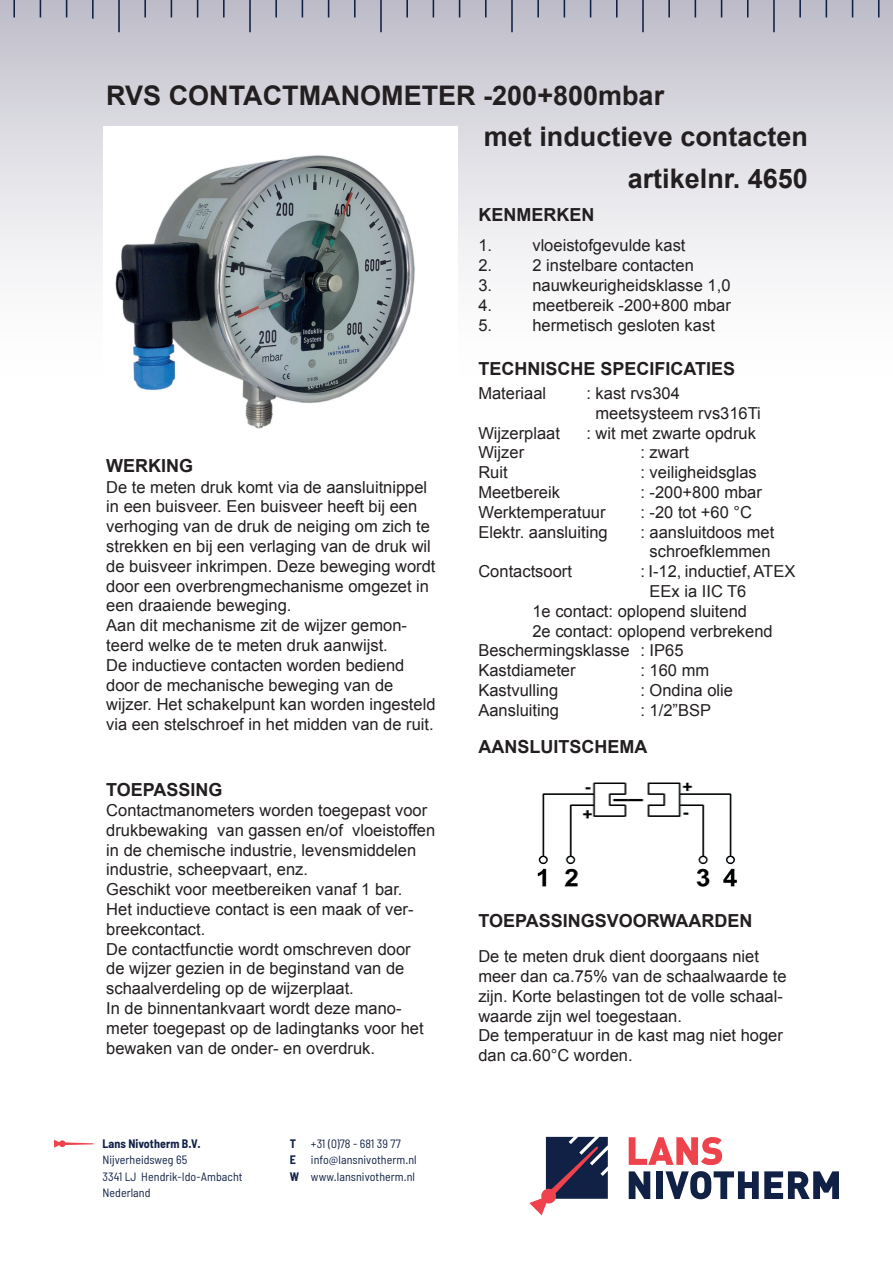
<style>
.page{position:relative;width:893px;height:1263px;background:#fff}
.page>*{position:absolute;margin:0;border:0;box-sizing:border-box;transform-origin:0 0}
.t1{font:700 27px "Arial";color:#231f20}
.t2{font:700 18px "Arial";color:#231f20}
.t3{font:16.5px/19.8px "Arial";color:#231f20}
.t4{font:semi-condensed 12px/16.5px "Barlow";letter-spacing:.005em;color:#112146}
.t5{font:700 semi-condensed 12px "Barlow";letter-spacing:.005em;color:#112146}
.s1{font-weight:700}
</style>
<div class="page">
<div style="left:0;top:0;width:893px;height:404px;background:linear-gradient(to bottom,#c3c2cd,#fff)"></div>
<svg style="left:629px;top:1137px;width:93px;height:28px"></svg>
<svg style="left:629px;top:1171px;width:21px;height:28px"></svg>
<div style="left:656px;top:1171px;width:7px;height:28px;background:#112146"></div>
<svg style="left:665px;top:1171px;width:174px;height:28px"></svg>
<svg style="left:529px;top:1137px;width:79px;height:78px"></svg>
<hr style="left:773px;top:0;width:2px;height:32px;background:#112146">
<svg style="left:747px;top:0;width:1px;height:17px"></svg>
<svg style="left:721px;top:0;width:1px;height:17px"></svg>
<svg style="left:695px;top:0;width:1px;height:17px"></svg>
<svg style="left:668px;top:0;width:2px;height:17px"></svg>
<hr style="left:892px;top:0;width:1px;height:32px;background:#112146">
<svg style="left:878px;top:0;width:1px;height:17px"></svg>
<svg style="left:852px;top:0;width:1px;height:17px"></svg>
<svg style="left:826px;top:0;width:1px;height:17px"></svg>
<svg style="left:799px;top:0;width:2px;height:17px"></svg>
<hr style="left:642px;top:0;width:2px;height:32px;background:#112146">
<svg style="left:616px;top:0;width:2px;height:17px"></svg>
<svg style="left:590px;top:0;width:1px;height:17px"></svg>
<svg style="left:564px;top:0;width:1px;height:17px"></svg>
<svg style="left:537px;top:0;width:2px;height:17px"></svg>
<hr style="left:511px;top:0;width:2px;height:32px;background:#112146">
<svg style="left:485px;top:0;width:2px;height:17px"></svg>
<svg style="left:459px;top:0;width:1px;height:17px"></svg>
<svg style="left:433px;top:0;width:1px;height:17px"></svg>
<svg style="left:406px;top:0;width:2px;height:17px"></svg>
<hr style="left:380px;top:0;width:2px;height:32px;background:#112146">
<svg style="left:354px;top:0;width:2px;height:17px"></svg>
<svg style="left:328px;top:0;width:1px;height:17px"></svg>
<svg style="left:302px;top:0;width:1px;height:17px"></svg>
<svg style="left:275px;top:0;width:2px;height:17px"></svg>
<hr style="left:249px;top:0;width:2px;height:32px;background:#112146">
<svg style="left:223px;top:0;width:2px;height:17px"></svg>
<svg style="left:197px;top:0;width:1px;height:17px"></svg>
<svg style="left:171px;top:0;width:1px;height:17px"></svg>
<svg style="left:144px;top:0;width:2px;height:17px"></svg>
<hr style="left:118px;top:0;width:2px;height:32px;background:#112146">
<svg style="left:92px;top:0;width:2px;height:19px"></svg>
<svg style="left:66px;top:0;width:1px;height:17px"></svg>
<svg style="left:40px;top:0;width:1px;height:17px"></svg>
<svg style="left:13px;top:0;width:2px;height:17px"></svg>
<hr style="left:0;top:0;width:1px;height:32px;background:#112146">
<svg style="left:54px;top:1140px;width:40px;height:7px"></svg>
<img style="left:103px;top:127px;width:354px;height:302px">
<img style="left:537px;top:782px;width:200px;height:105px">
<h1 class="t1" style="left:106px;top:77px;width:559px">RVS CONTACTMANOMETER -200+800mbar</h1>
<h1 class="t1" style="left:484px;top:119px;width:326px">met inductieve contacten</h1>
<p class="t2" style="left:106px;top:454px;width:88px">WERKING</p>
<p class="t3" style="left:106px;top:477px;width:331px">De te meten druk komt via de aansluitnippel in een buisveer. Een buisveer heeft bij een verhoging van de druk de neiging om zich te strekken en bij een verlaging van de druk wil de buisveer inkrimpen. Deze beweging wordt door een overbrengmechanisme omgezet in een draaiende beweging.<br>Aan dit mechanisme zit de wijzer gemon&shy;teerd welke de te meten druk aanwijst.<br>De inductieve contacten worden bediend door de mechanische beweging van de wijzer. Het schakelpunt kan worden ingesteld via een stelschroef in het midden van de ruit.</p>
<p class="t2" style="left:106px;top:777px;width:118px">TOEPASSING</p>
<p class="t3" style="left:106px;top:800px;width:330px">Contactmanometers worden toegepast voor drukbewaking van gassen en/of vloeistoffen in de chemische industrie, levensmiddelen industrie, scheepvaart, enz.<br>Geschikt voor meetbereiken vanaf 1 bar.<br>Het inductieve contact is een maak of ver&shy;breekcontact.<br>De contactfunctie wordt omschreven door<br>de wijzer gezien in de beginstand van de schaalverdeling op de wijzerplaat.<br>In de binnentankvaart wordt deze mano&shy;meter toegepast op de ladingtanks voor het bewaken van de onder- en overdruk.</p>
<p class="t5" style="left:102px;top:1136px;width:100px">Lans Nivotherm B.V.</p>
<p class="t4" style="left:102px;top:1151px;width:142px">Nijverheidsweg 65<br>3341 LJ Hendrik-Ido-Ambacht<br>Nederland</p>
<p class="t4" style="left:290px;top:1135px;width:113px"><span class="s1">T</span> +31 (0)78 - 681 39 77<br><span class="s1">E</span></p>
<p class="t4" style="left:290px;top:1151px;width:129px;text-align:right">info@lansnivotherm.nl<br><span class="s1">W</span> www.lansnivotherm.nl</p>
<h1 class="t1" style="left:628px;top:160px;width:182px">artikelnr. 4650</h1>
<p class="t2" style="left:478px;top:203px;width:117px">KENMERKEN</p>
<p class="t3" style="left:478px;top:236px;width:15px">1.</p>
<p class="t3" style="left:532px;top:236px;width:155px">vloeistofgevulde kast</p>
<p class="t3" style="left:478px;top:256px;width:15px">2.</p>
<p class="t3" style="left:532px;top:256px;width:163px">2 instelbare contacten</p>
<p class="t3" style="left:478px;top:276px;width:15px">3.</p>
<p class="t3" style="left:532px;top:276px;width:200px">nauwkeurigheidsklasse 1,0</p>
<p class="t3" style="left:478px;top:295px;width:15px">4.</p>
<p class="t3" style="left:532px;top:295px;width:200px">meetbereik -200+800 mbar</p>
<p class="t3" style="left:478px;top:315px;width:15px">5.</p>
<p class="t3" style="left:532px;top:315px;width:184px">hermetisch gesloten kast</p>
<p class="t2" style="left:478px;top:357px;width:258px">TECHNISCHE SPECIFICATIES</p>
<p class="t3" style="left:478px;top:383px;width:69px">Materiaal</p>
<p class="t3" style="left:596px;top:383px;width:167px;text-indent:-9px">: kast rvs304 meetsysteem rvs316Ti</p>
<p class="t3" style="left:478px;top:423px;width:83px">Wijzerplaat</p>
<p class="t3" style="left:586px;top:423px;width:171px">: wit met zwarte opdruk</p>
<p class="t3" style="left:478px;top:443px;width:47px">Wijzer</p>
<p class="t3" style="left:640px;top:443px;width:50px">: zwart</p>
<p class="t3" style="left:478px;top:463px;width:31px">Ruit</p>
<p class="t3" style="left:640px;top:463px;width:118px">: veiligheidsglas</p>
<p class="t3" style="left:478px;top:482px;width:83px">Meetbereik</p>
<p class="t3" style="left:640px;top:482px;width:123px">: -200+800 mbar</p>
<p class="t3" style="left:478px;top:502px;width:129px">Werktemperatuur</p>
<p class="t3" style="left:640px;top:502px;width:113px">: -20 tot +60 °C</p>
<p class="t3" style="left:478px;top:522px;width:131px">Elektr. aansluiting</p>
<p class="t3" style="left:640px;top:522px;width:135px;text-align:center">: aansluitdoos met schroefklemmen</p>
<p class="t3" style="left:478px;top:562px;width:95px">Contactsoort</p>
<p class="t3" style="left:640px;top:562px;width:156px">: I-12, inductief, ATEX</p>
<p class="t3" style="left:650px;top:581px;width:98px">EEx ia IIC T6</p>
<p class="t3" style="left:532px;top:601px;width:216px">1e contact: oplopend sluitend</p>
<p class="t3" style="left:532px;top:621px;width:242px">2e contact: oplopend verbrekend</p>
<p class="t3" style="left:478px;top:641px;width:207px">Beschermingsklasse : IP65</p>
<p class="t3" style="left:478px;top:661px;width:99px">Kastdiameter</p>
<p class="t3" style="left:640px;top:661px;width:70px">: 160 mm</p>
<p class="t3" style="left:478px;top:680px;width:81px">Kastvulling</p>
<p class="t3" style="left:640px;top:680px;width:94px">: Ondina olie</p>
<p class="t3" style="left:478px;top:700px;width:82px">Aansluiting</p>
<p class="t3" style="left:640px;top:700px;width:72px">: 1/2”BSP</p>
<p class="t2" style="left:478px;top:735px;width:170px">AANSLUITSCHEMA</p>
<p class="t2" style="left:478px;top:909px;width:276px">TOEPASSINGSVOORWAARDEN</p>
<p class="t3" style="left:478px;top:947px;width:310px">De te meten druk dient doorgaans niet meer dan ca.75% van de schaalwaarde te zijn. Korte belastingen tot de volle schaal&shy;waarde zijn wel toegestaan.<br>De temperatuur in de kast mag niet hoger dan ca.60°C worden.</p>
</div>
